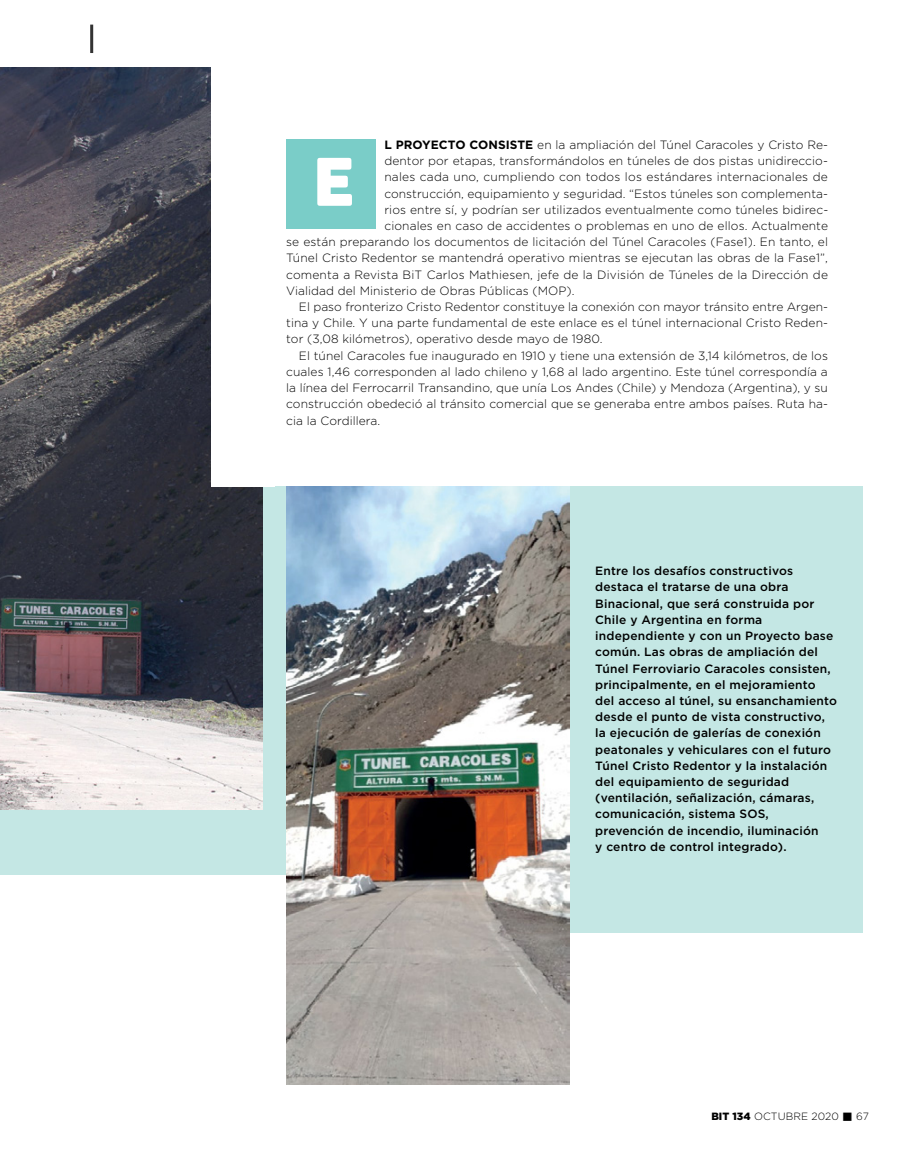
<style>
.page{position:relative;width:915px;height:1170px;background:#fff}
.page>*{position:absolute;margin:0;border:0;box-sizing:border-box;transform-origin:0 0}
.t1{font:67.5px "Panton Black Caps";color:#fff}
.t2{font:300 12px "Gotham";letter-spacing:.005em;color:#000}
.t3{font:500 12px/16.2px "Gotham";letter-spacing:.015em;color:#000}
.t4{font:300 10.5px "Gotham";letter-spacing:.005em;color:#000}
.s1{font-weight:700}
.s2{font-weight:900}
</style>
<div class="page">
<div style="left:0;top:486px;width:862px;height:447px;background:#c4e7e4"></div>
<img style="left:0;top:68px;width:263px;height:741px">
<div style="left:286px;top:139px;width:90px;height:90px;background:#7acdc8"></div>
<div style="left:211px;top:48px;width:64px;height:438px;background:#fff"></div>
<div style="left:0;top:875px;width:286px;height:229px;background:#fff"></div>
<img style="left:286px;top:486px;width:283px;height:598px">
<hr style="left:90px;top:25px;width:3px;height:28px;background:#333">
<p class="t2" style="left:384px;top:137px;width:445px"><span class="s1">L PROYECTO CONSISTE</span> en la ampliación del Túnel Caracoles y Cristo Re-</p>
<p class="t2" style="left:384px;top:153px;width:445px">dentor por etapas, transformándolos en túneles de dos pistas unidireccio-</p>
<p class="t2" style="left:384px;top:169px;width:445px">nales cada uno, cumpliendo con todos los estándares internacionales de</p>
<p class="t2" style="left:384px;top:186px;width:445px">construcción, equipamiento y seguridad. “Estos túneles son complementa-</p>
<p class="t2" style="left:384px;top:202px;width:445px">rios entre sí, y podrían ser utilizados eventualmente como túneles bidirec-</p>
<p class="t2" style="left:384px;top:218px;width:445px">cionales en caso de accidentes o problemas en uno de ellos. Actualmente</p>
<p class="t2" style="left:286px;top:234px;width:543px">se están preparando los documentos de licitación del Túnel Caracoles (Fase1). En tanto, el</p>
<p class="t2" style="left:286px;top:250px;width:543px">Túnel Cristo Redentor se mantendrá operativo mientras se ejecutan las obras de la Fase1”,</p>
<p class="t2" style="left:286px;top:267px;width:543px">comenta a Revista BiT Carlos Mathiesen, jefe de la División de Túneles de la Dirección de</p>
<p class="t2" style="left:286px;top:283px;width:290px">Vialidad del Ministerio de Obras Públicas (MOP).</p>
<p class="t2" style="left:299px;top:299px;width:530px">E l paso fronterizo Cristo Redentor constituye la conexión con mayor tránsito entre Argen-</p>
<p class="t2" style="left:286px;top:315px;width:543px">tina y Chile. Y una parte fundamental de este enlace es el túnel internacional Cristo Reden-</p>
<p class="t2" style="left:286px;top:331px;width:318px">tor (3,08 kilómetros), operativo desde mayo de 1980.</p>
<p class="t2" style="left:299px;top:348px;width:530px">El túnel Caracoles fue inaugurado en 1910 y tiene una extensión de 3,14 kilómetros, de los</p>
<p class="t2" style="left:286px;top:364px;width:543px">cuales 1,46 corresponden al lado chileno y 1,68 al lado argentino. Este túnel correspondía a</p>
<p class="t2" style="left:286px;top:380px;width:543px">la línea del Ferrocarril Transandino, que unía Los Andes (Chile) y Mendoza (Argentina), y su</p>
<p class="t2" style="left:286px;top:396px;width:543px">construcción obedeció al tránsito comercial que se generaba entre ambos países. Ruta ha-</p>
<p class="t2" style="left:286px;top:412px;width:95px">cia la Cordillera.</p>
<h1 class="t1" style="left:314px;top:138px;width:41px">e</h1>
<p class="t3" style="left:595px;top:562px;width:243px">Entre los desafíos constructivos destaca el tratarse de una obra Binacional, que será construida por Chile y Argentina en forma independiente y con un Proyecto base común. Las obras de ampliación del Túnel Ferroviario Caracoles consisten, principalmente, en el mejoramiento del acceso al túnel, su ensanchamiento desde el punto de vista constructivo, la ejecución de galerías de conexión peatonales y vehiculares con el futuro Túnel Cristo Redentor y la instalación del equipamiento de seguridad (ventilación, señalización, cámaras, comunicación, sistema SOS, prevención de incendio, iluminación<br>y centro de control integrado).</p>
<p class="t4" style="left:711px;top:1109px;width:159px"><span class="s2">BIT 134</span> octubre 2020 ■ 67</p>
</div>
